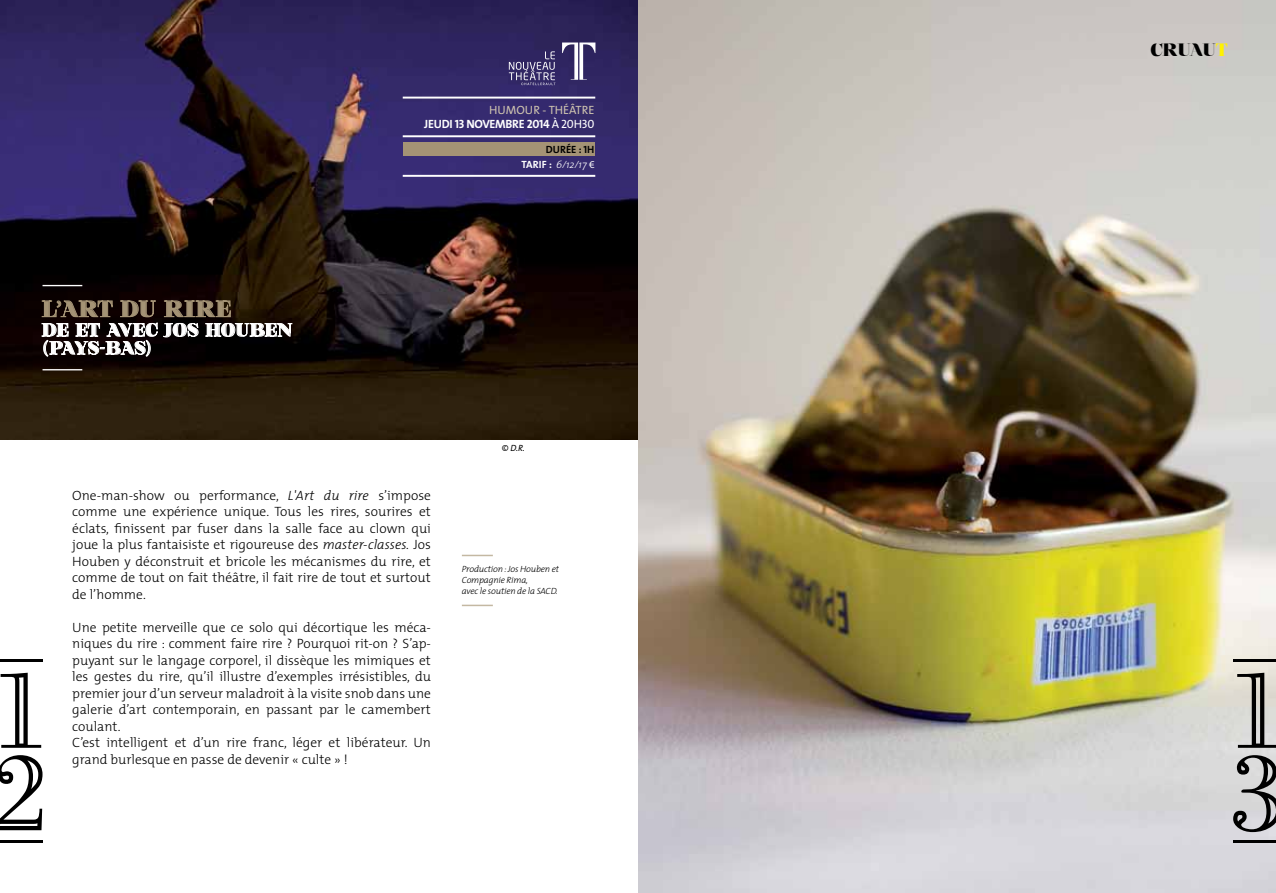
<style>
.page{position:relative;width:1276px;height:893px;background:#fff}
.page>*{position:absolute;margin:0;border:0;box-sizing:border-box;transform-origin:0 0}
.t1{font:900 22.5px "Nouvelle Vague";color:#a49375}
.t2{font:900 18px "Nouvelle Vague";letter-spacing:.015em;color:#fff}
.t3{font:700 condensed 18px "Minion Pro";color:#fff}
.t4{font:900 17.85px "Nouvelle Vague";color:#000}
.t5{font:300 13.5px/16.5px "The Mix";color:#000;text-align:justify}
.t6{font:12px "The Mix Bold Caps";letter-spacing:-.025em;color:#fff}
.t7{font:12px "The Mix";color:#cdc2af}
.t8{font:italic 300 10.5px "The Mix";color:#fff}
.t9{font:10.5px "The Mix Bold Caps";color:#000}
.t10{font:10.5px "The Mix Bold Caps";color:#fff}
.t11{font:italic 300 9px/10.8px "The Mix";letter-spacing:-.02em;color:#000}
.t12{font:italic 9px "The Mix";color:#000}
.s1{font-family:"Minion Pro";font-weight:700;font-stretch:condensed}
.s2{font-family:"The Mix Caps"}
.s3{font-family:"The Mix Bold Caps";font-weight:400;font-style:normal}
.s4{font-family:"Myriad Pro";font-weight:400;font-style:normal}
.s5{font-style:italic}
.s6{color:#fff200}
</style>
<div class="page">
<svg style="left:1px;top:673px;width:40px;height:75px"></svg>
<svg style="left:0;top:755px;width:43px;height:75px"></svg>
<hr style="left:0;top:659px;width:43px;height:2px;background:#000">
<hr style="left:0;top:841px;width:43px;height:2px;background:#000">
<img style="left:0;top:0;width:638px;height:440px">
<svg style="left:41px;top:300px;width:251px;height:58px"></svg>
<hr style="left:43px;top:285px;width:39px;height:1px;background:#fff">
<hr style="left:43px;top:369px;width:39px;height:1px;background:#fff">
<div style="left:403px;top:142px;width:191px;height:13px;background:#a49375"></div>
<hr style="left:403px;top:97px;width:192px;height:2px;background:#fff">
<hr style="left:403px;top:135px;width:192px;height:2px;background:#fff">
<hr style="left:403px;top:175px;width:192px;height:2px;background:#fff">
<svg style="left:509px;top:51px;width:46px;height:34px"></svg>
<svg style="left:562px;top:43px;width:33px;height:37px"></svg>
<hr style="left:462px;top:555px;width:31px;height:1px;background:#c4b8a2">
<hr style="left:462px;top:605px;width:31px;height:1px;background:#c4b8a2">
<img style="left:638px;top:0;width:637px;height:893px">
<svg style="left:1237px;top:673px;width:39px;height:75px"></svg>
<svg style="left:1233px;top:755px;width:43px;height:77px"></svg>
<hr style="left:1233px;top:659px;width:43px;height:2px;background:#000">
<hr style="left:1233px;top:841px;width:43px;height:2px;background:#000">
<h1 class="t1" style="left:43px;top:297px;width:140px">L<span class="s1">’</span>ART DU RIRE</h1>
<h2 class="t2" style="left:43px;top:320px;width:78px">DEET AVEC</h2>
<h2 class="t2" style="left:164px;top:320px;width:115px">JOS HOU BEN</h2>
<h2 class="t2" style="left:43px;top:338px;width:77px"><span class="s1">(</span>PAYS<span class="s1">-</span>BAS</h2>
<h2 class="t3" style="left:146px;top:336px;width:7px">)</h2>
<p class="t7" style="left:489px;top:100px;width:18px">HUMOUR</p>
<p class="t7" style="left:542px;top:100px;width:20px">- THÉÂTRE</p>
<p class="t6" style="left:424px;top:114px;width:172px">JEUDI 13 NOVEMBRE 2014 <span class="s2">À 20H 30</span></p>
<p class="t9" style="left:546px;top:140px;width:7px">DURÉE</p>
<p class="t9" style="left:579px;top:140px;width:16px">: 1H</p>
<p class="t10" style="left:521px;top:155px;width:6px">TARI</p>
<p class="t8" style="left:542px;top:156px;width:54px"><span class="s3">F :</span> 6/12/17 <span class="s4">€</span></p>
<p class="t12" style="left:502px;top:440px;width:25px">© D.R.</p>
<p class="t5" style="left:72px;top:486px;width:360px">One-man-show ou performance, <span class="s5">L'Art du rire</span> s’impose comme une expérience unique. Tous les rires, sourires et éclats, finissent par fuser dans la salle face au clown qui joue la plus fantaisiste et rigoureuse des <span class="s5">master-classes.</span> Jos Houben y déconstruit et bricole les mécanismes du rire, et comme de tout on fait théâtre, il fait rire de tout et surtout de l’homme.</p>
<p class="t5" style="left:72px;top:618px;width:360px;text-align:left">Une petite merveille que ce solo qui décortique les méca&shy;niques du rire : comment faire rire ? Pourquoi rit-on ? S’ap&shy;puyant sur le langage corporel, il dissèque les mimiques et les gestes du rire, qu’il illustre d’exemples irrésistibles, du premier jour d’un serveur maladroit à la visite snob dans une galerie d’art contemporain, en passant par le camembert coulant.<br>C’est intelligent et d’un rire franc, léger et libérateur. Un grand burlesque en passe de devenir « culte » !</p>
<p class="t11" style="left:462px;top:564px;width:99px">Production : Jos Houben et<br>Compagnie Rima,<br>avec le soutien de la SACD.</p>
<h3 class="t4" style="left:1151px;top:40px;width:78px">CRUAU<span class="s6">T</span></h3>
</div>
